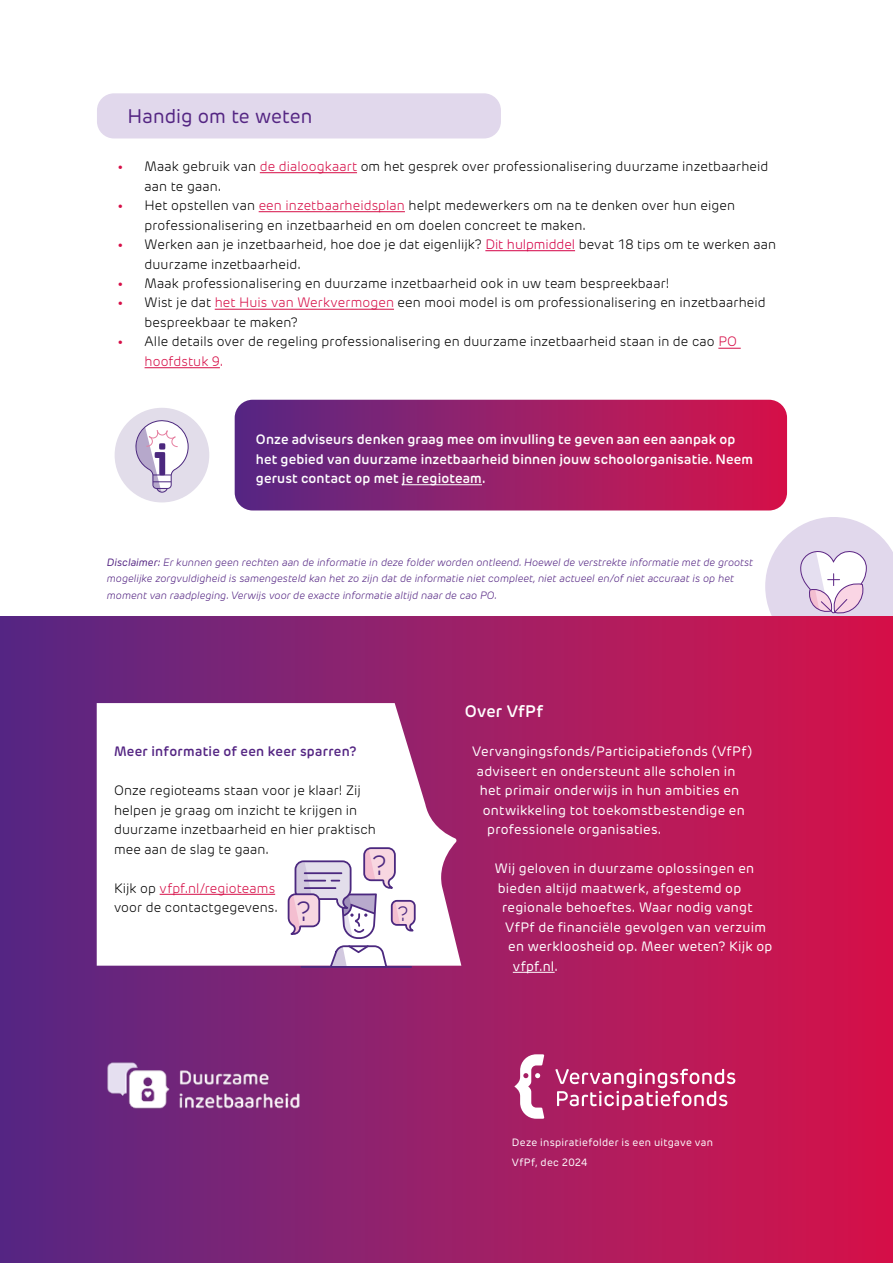
<style>
.page{position:relative;width:893px;height:1263px;background:#fff}
.page>*{position:absolute;margin:0;border:0;box-sizing:border-box;transform-origin:0 0}
.t1{font:300 27.45px "New Rubrik Edge";color:#4b287f}
.t2{font:300 20.55px "New Rubrik Edge";color:#4b287f}
.t3{font:19.5px "New Rubrik Edge";color:#542583}
.t4{font:600 16.5px "New Rubrik Edge";letter-spacing:.015em;color:#fff}
.t5{font:300 13.5px/19.5px "New Rubrik Edge";letter-spacing:.01em;color:#000}
.t6{font:13.5px "New Rubrik Edge";letter-spacing:.02em;color:#fff}
.t7{font:600 13.5px/19.5px "New Rubrik Edge";letter-spacing:.01em;color:#fff}
.t8{font:600 13.5px "New Rubrik Edge";letter-spacing:.02em;color:#542583}
.t9{font:italic 300 10.5px/16.5px "New Rubrik Edge";color:#542583}
.t10{font:10.5px/19.5px "New Rubrik Edge";letter-spacing:.03em;color:#fff}
.s1{color:#d60e47}
.s2{color:#d40046}
.s3{font-weight:400}
</style>
<div class="page">
<div style="left:97px;top:93px;width:404px;height:45px;background:#e1d8ec;border-radius:17px"></div>
<svg style="left:765px;top:517px;width:128px;height:100px"></svg>
<div style="left:0;top:617px;width:893px;height:646px;background:linear-gradient(to right,#572986,#d9144a)"></div>
<svg style="left:514px;top:1054px;width:30px;height:65px"></svg>
<svg style="left:555px;top:1069px;width:180px;height:41px;background:#c75081"></svg>
<hr style="left:513px;top:972px;width:42px;height:1px;background:#fff">
<svg style="left:97px;top:703px;width:364px;height:263px"></svg>
<hr style="left:160px;top:894px;width:115px;height:1px;background:#d60e47">
<svg style="left:330px;top:945px;width:57px;height:21px"></svg>
<svg style="left:288px;top:847px;width:128px;height:92px"></svg>
<hr style="left:301px;top:966px;width:111px;height:2px;background:#4b287f">
<img style="left:106px;top:1062px;width:199px;height:49px">
<hr style="left:260px;top:172px;width:97px;height:1px;background:#d60e47">
<hr style="left:259px;top:211px;width:146px;height:1px;background:#d60e47">
<hr style="left:485px;top:250px;width:90px;height:1px;background:#d40046">
<hr style="left:215px;top:309px;width:179px;height:1px;background:#d60e47">
<svg style="left:718px;top:348px;width:23px;height:1px"></svg>
<hr style="left:145px;top:367px;width:75px;height:1px;background:#d60e47">
<svg style="left:235px;top:400px;width:552px;height:110px;background:#981f68"></svg>
<hr style="left:402px;top:484px;width:80px;height:1px;background:#fff">
<div style="left:115px;top:408px;width:94px;height:94px;background:#e2ddea;border-radius:50%"></div>
<svg style="left:135px;top:420px;width:54px;height:73px"></svg>
<h3 class="t3" style="left:128px;top:105px;width:186px">Handig om te weten</h3>
<p class="t5" style="left:145px;top:157px;width:625px;text-indent:-27px"><span class="s1">•</span> Maak gebruik van <span class="s1">de dialoogkaart</span> om het gesprek over professionalisering duurzame inzetbaarheid aan te gaan.</p>
<p class="t5" style="left:145px;top:196px;width:592px;text-indent:-27px"><span class="s1">•</span> Het opstellen van <span class="s1">een inzetbaarheidsplan</span> helpt medewerkers om na te denken over hun eigen professionalisering en inzetbaarheid en om doelen concreet te maken.</p>
<p class="t5" style="left:145px;top:234px;width:633px;text-indent:-27px"><span class="s1">•</span> Werken aan je inzetbaarheid, hoe doe je dat eigenlijk? <span class="s2">Dit hulpmiddel</span> bevat 18 tips om te werken aan duurzame inzetbaarheid.</p>
<p class="t5" style="left:118px;top:273px;width:553px"><span class="s1">•</span> Maak professionalisering en duurzame inzetbaarheid ook in uw team bespreekbaar!</p>
<p class="t5" style="left:145px;top:293px;width:623px;text-indent:-27px"><span class="s1">•</span> Wist je dat <span class="s1">het Huis van Werkvermogen</span> een mooi model is om professionalisering en inzetbaarheid bespreekbaar te maken?</p>
<p class="t5" style="left:145px;top:332px;width:594px;text-indent:-27px"><span class="s1">•</span> Alle details over de regeling professionalisering en duurzame inzetbaarheid staan in de cao <span class="s1">PO hoofdstuk 9.</span></p>
<p class="t7" style="left:256px;top:430px;width:499px">Onze adviseurs denken graag mee om invulling te geven aan een aanpak op het gebied van duurzame inzetbaarheid binnen jouw schoolorganisatie. Neem gerust contact op met je regioteam.</p>
<p class="t9" style="left:107px;top:554px;width:648px"><span class="s3">Disclaimer:</span> Er kunnen geen rechten aan de informatie in deze folder worden ontleend. Hoewel de verstrekte informatie met de grootst mogelijke zorgvuldigheid is samengesteld kan het zo zijn dat de informatie niet compleet, niet actueel en/of niet accuraat is op het moment van raadpleging. Verwijs voor de exacte informatie altijd naar de cao PO.</p>
<p class="t8" style="left:114px;top:743px;width:244px">Meer informatie of een keer sparren?</p>
<p class="t5" style="left:114px;top:781px;width:263px">Onze regioteams staan voor je klaar! Zij helpen je graag om inzicht te krijgen in duurzame inzetbaarheid en hier praktisch mee aan de slag te gaan.</p>
<p class="t5" style="left:114px;top:878px;width:165px">Kijk op <span class="s1">vfpf.nl/regioteams </span>voor de contactgegevens.</p>
<h1 class="t1" style="left:372px;top:849px;width:16px">?</h1>
<h1 class="t1" style="left:297px;top:895px;width:16px">?</h1>
<h2 class="t2" style="left:398px;top:901px;width:12px">?</h2>
<p class="t4" style="left:465px;top:701px;width:80px">Over VfPf</p>
<p class="t6" style="left:472px;top:743px;width:281px">Vervangingsfonds/Participatiefonds (VfPf)</p>
<p class="t6" style="left:477px;top:763px;width:260px">adviseert en ondersteunt alle scholen in</p>
<p class="t6" style="left:480px;top:782px;width:261px">het primair onderwijs in hun ambities en</p>
<p class="t6" style="left:483px;top:802px;width:263px">ontwikkeling tot toekomstbestendige en</p>
<p class="t6" style="left:487px;top:821px;width:176px">professionele organisaties.</p>
<p class="t6" style="left:495px;top:860px;width:261px">Wij geloven in duurzame oplossingen en</p>
<p class="t6" style="left:498px;top:880px;width:245px">bieden altijd maatwerk, afgestemd op</p>
<p class="t6" style="left:502px;top:899px;width:252px">regionale behoeftes. Waar nodig vangt</p>
<p class="t6" style="left:505px;top:919px;width:262px">VfPf de financiële gevolgen van verzuim</p>
<p class="t6" style="left:508px;top:938px;width:266px">en werkloosheid op. Meer weten? Kijk op</p>
<p class="t6" style="left:513px;top:958px;width:47px">vfpf.nl.</p>
<p class="t10" style="left:512px;top:1133px;width:203px">Deze inspiratiefolder is een uitgave van<br>VfPf, dec 2024</p>
</div>
